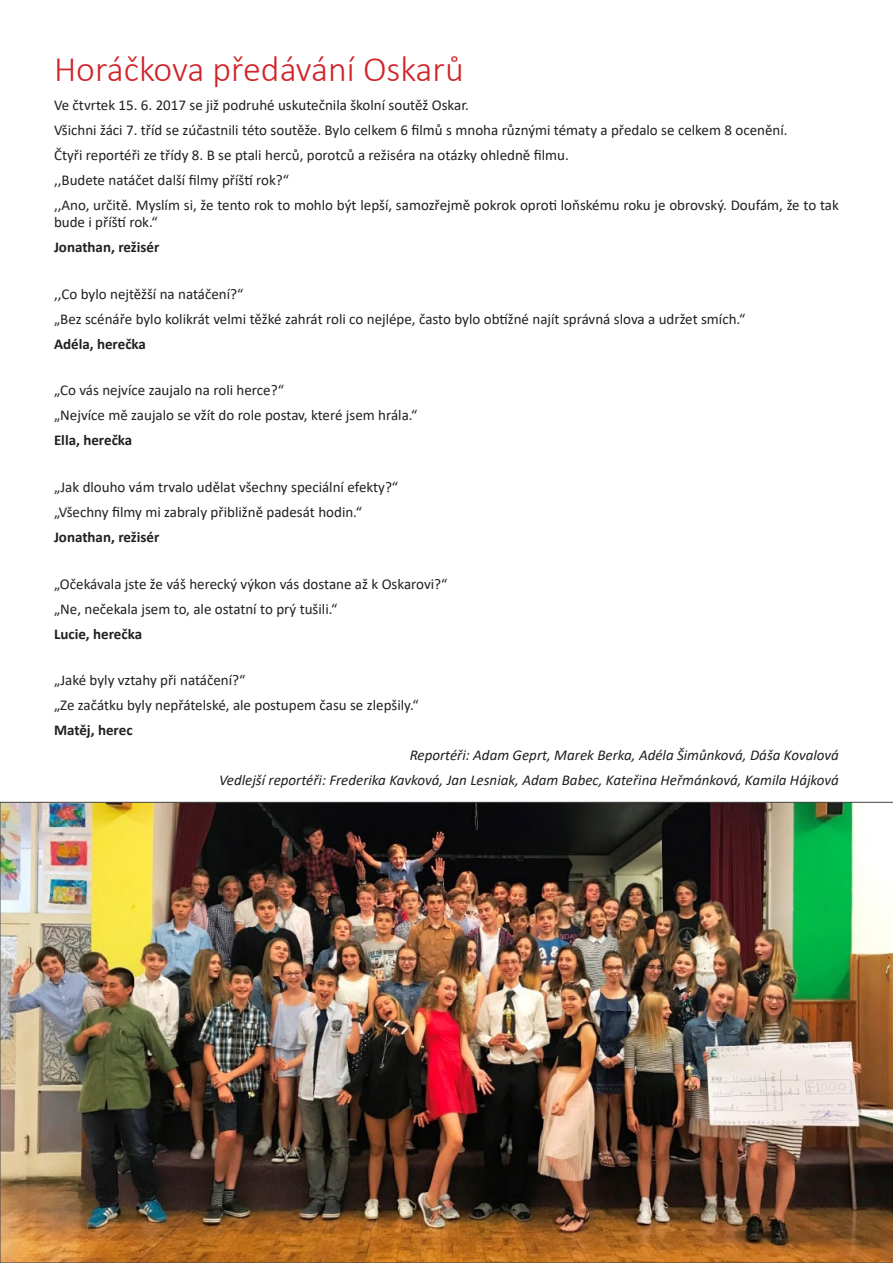
<style>
.page{position:relative;width:893px;height:1263px;background:#fff}
.page>*{position:absolute;margin:0;border:0;box-sizing:border-box;transform-origin:0 0}
.t1{font:300 36px "Calibri";color:#d1232a}
.t2{font:15px/25px "Calibri";color:#231f20}
.t3{font:italic 15px/25px "Calibri";color:#231f20;text-align:right}
.t4{font:700 15px "Calibri";color:#231f20}
</style>
<div class="page">
<img style="left:0;top:802px;width:893px;height:461px">
<h1 class="t1" style="left:54px;top:47px;width:411px">Horáčkova předávání Oskarů</h1>
<p class="t2" style="left:54px;top:92px;width:786px">Ve čtvrtek 15. 6. 2017 se již podruhé uskutečnila školní soutěž Oskar.<br>Všichni žáci 7. tříd se zúčastnili této soutěže. Bylo celkem 6 filmů s mnoha různými tématy a předalo se celkem 8 ocenění.<br>Čtyři reportéři ze třídy 8. B se ptali herců, porotců a režiséra na otázky ohledně filmu.<br>,,Budete natáčet další filmy příští rok?“<br>,,Ano, určitě. Myslím si, že tento rok to mohlo být lepší, samozřejmě pokrok oproti loňskému roku je obrovský. Doufám, že to tak</p>
<p class="t2" style="left:54px;top:209px;width:105px">bude i příští rok.“</p>
<p class="t4" style="left:54px;top:236px;width:107px">Jonathan, režisér</p>
<p class="t2" style="left:54px;top:281px;width:693px">,,Co bylo nejtěžší na natáčení?“<br>„Bez scénáře bylo kolikrát velmi těžké zahrát roli co nejlépe, často bylo obtížné najít správná slova a udržet smích.“</p>
<p class="t4" style="left:54px;top:333px;width:94px">Adéla, herečka</p>
<p class="t2" style="left:54px;top:377px;width:365px">„Co vás nejvíce zaujalo na roli herce?“<br>„Nejvíce mě zaujalo se vžít do role postav, které jsem hrála.“</p>
<p class="t4" style="left:54px;top:430px;width:80px">Ella, herečka</p>
<p class="t2" style="left:54px;top:474px;width:346px">„Jak dlouho vám trvalo udělat všechny speciální efekty?“ „Všechny filmy mi zabraly přibližně padesát hodin.“</p>
<p class="t4" style="left:54px;top:526px;width:107px">Jonathan, režisér</p>
<p class="t2" style="left:54px;top:571px;width:395px">„Očekávala jste že váš herecký výkon vás dostane až k Oskarovi?“ „Ne, nečekala jsem to, ale ostatní to prý tušili.“</p>
<p class="t4" style="left:54px;top:623px;width:90px">Lucie, herečka</p>
<p class="t2" style="left:54px;top:667px;width:366px">„Jaké byly vztahy při natáčení?“<br>„Ze začátku byly nepřátelské, ale postupem času se zlepšily.“</p>
<p class="t4" style="left:54px;top:720px;width:80px">Matěj, herec</p>
<p class="t3" style="left:219px;top:742px;width:621px">Reportéři: Adam Geprt, Marek Berka, Adéla Šimůnková, Dáša Kovalová<br>Vedlejší reportéři: Frederika Kavková, Jan Lesniak, Adam Babec, Kateřina Heřmánková, Kamila Hájková</p>
</div>
